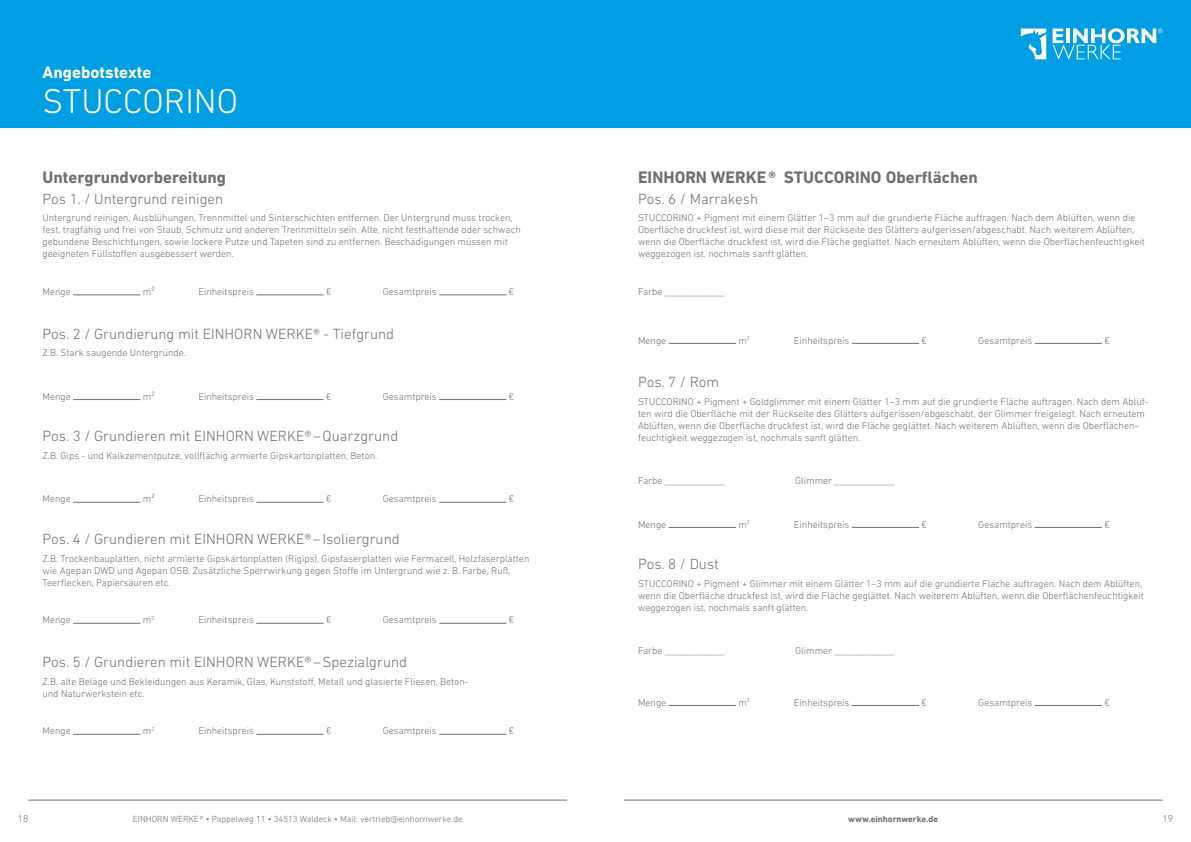
<style>
.page{position:relative;width:1191px;height:842px;background:#fff}
.page>*{position:absolute;margin:0;border:0;box-sizing:border-box;transform-origin:0 0}
.t1{font:300 35px "DIN Next LT Pro";color:#fff}
.t2{font:700 17px "DIN Next LT Pro";color:#6f6f6e}
.t3{font:700 17px "DIN Next LT Pro";color:#fff}
.t4{font:300 15px "DIN Next LT Pro";color:#6f6f6e}
.t5{font:300 10px/12px "DIN Next LT Pro";color:#6f6f6e}
.t6{font:300 9px "DIN Next LT Pro";color:#6f6f6e}
.t7{font:700 9px "DIN Next LT Pro";color:#6f6f6e}
</style>
<div class="page">
<hr style="left:624px;top:800px;width:538px;height:1px;background:#6f6f6e">
<hr style="left:28px;top:800px;width:539px;height:1px;background:#6f6f6e">
<div style="left:0;top:0;width:604px;height:128px;background:#009ee3"></div>
<hr style="left:73px;top:295px;width:67px;height:1px;background:#6f6f6e">
<hr style="left:256px;top:295px;width:67px;height:1px;background:#6f6f6e">
<hr style="left:439px;top:295px;width:67px;height:1px;background:#6f6f6e">
<hr style="left:73px;top:399px;width:67px;height:1px;background:#6f6f6e">
<hr style="left:256px;top:399px;width:67px;height:1px;background:#6f6f6e">
<hr style="left:439px;top:399px;width:67px;height:1px;background:#6f6f6e">
<hr style="left:73px;top:502px;width:67px;height:1px;background:#6f6f6e">
<hr style="left:256px;top:502px;width:67px;height:1px;background:#6f6f6e">
<hr style="left:439px;top:502px;width:67px;height:1px;background:#6f6f6e">
<hr style="left:73px;top:623px;width:67px;height:1px;background:#6f6f6e">
<hr style="left:256px;top:623px;width:67px;height:1px;background:#6f6f6e">
<hr style="left:439px;top:623px;width:67px;height:1px;background:#6f6f6e">
<hr style="left:73px;top:734px;width:67px;height:1px;background:#6f6f6e">
<hr style="left:256px;top:734px;width:67px;height:1px;background:#6f6f6e">
<hr style="left:439px;top:734px;width:67px;height:1px;background:#6f6f6e">
<div style="left:587px;top:0;width:604px;height:128px;background:#009ee3"></div>
<svg style="left:1020px;top:29px;width:26px;height:30px"></svg>
<svg style="left:1052px;top:28px;width:110px;height:31px"></svg>
<hr style="left:668px;top:343px;width:68px;height:1px;background:#6f6f6e">
<hr style="left:852px;top:343px;width:67px;height:1px;background:#6f6f6e">
<hr style="left:1034px;top:343px;width:68px;height:1px;background:#6f6f6e">
<hr style="left:668px;top:527px;width:68px;height:1px;background:#6f6f6e">
<hr style="left:852px;top:527px;width:67px;height:1px;background:#6f6f6e">
<hr style="left:1034px;top:527px;width:68px;height:1px;background:#6f6f6e">
<hr style="left:668px;top:705px;width:68px;height:1px;background:#6f6f6e">
<hr style="left:852px;top:705px;width:67px;height:1px;background:#6f6f6e">
<hr style="left:1034px;top:705px;width:68px;height:1px;background:#6f6f6e">
<h2 class="t3" style="left:43px;top:63px;width:110px">Angebotstexte</h2>
<h1 class="t1" style="left:43px;top:81px;width:197px">STUCCORINO</h1>
<h2 class="t2" style="left:43px;top:167px;width:185px">Untergrundvorbereitung</h2>
<h3 class="t4" style="left:43px;top:190px;width:182px">Pos 1. / Untergrund reinigen</h3>
<p class="t5" style="left:43px;top:212px;width:480px">Untergrund reinigen, Ausblühungen, Trennmittel und Sinterschichten entfernen. Der Untergrund muss trocken, fest, tragfähig und frei von Staub, Schmutz und anderen Trennmitteln sein. Alte, nicht festhaftende oder schwach gebundene Beschichtungen, sowie lockere Putze und Tapeten sind zu entfernen. Beschädigungen müssen mit geeigneten Füllstoffen ausgebessert werden.</p>
<p class="t5" style="left:43px;top:285px;width:30px">Menge</p>
<p class="t5" style="left:143px;top:285px;width:13px">m²</p>
<p class="t5" style="left:198px;top:285px;width:57px">Einheitspreis</p>
<p class="t5" style="left:326px;top:285px;width:7px">€</p>
<p class="t5" style="left:383px;top:285px;width:55px">Gesamtpreis</p>
<p class="t5" style="left:509px;top:285px;width:7px">€</p>
<h3 class="t4" style="left:43px;top:325px;width:353px">Pos. 2 / Grundierung mit EINHORN WERKE® - Tiefgrund</h3>
<p class="t5" style="left:43px;top:347px;width:145px">Z.B. Stark saugende Untergründe.</p>
<p class="t5" style="left:43px;top:390px;width:30px">Menge</p>
<p class="t5" style="left:143px;top:390px;width:13px">m²</p>
<p class="t5" style="left:198px;top:390px;width:57px">Einheitspreis</p>
<p class="t5" style="left:326px;top:390px;width:7px">€</p>
<p class="t5" style="left:383px;top:390px;width:55px">Gesamtpreis</p>
<p class="t5" style="left:509px;top:390px;width:7px">€</p>
<h3 class="t4" style="left:43px;top:428px;width:357px">Pos. 3 / Grundieren mit EINHORN WERKE®–Quarzgrund</h3>
<p class="t5" style="left:43px;top:450px;width:336px">Z.B. Gips - und Kalkzementputze, vollflächig armierte Gipskartonplatten, Beton.</p>
<p class="t5" style="left:43px;top:493px;width:30px">Menge</p>
<p class="t5" style="left:143px;top:493px;width:13px">m²</p>
<p class="t5" style="left:198px;top:493px;width:57px">Einheitspreis</p>
<p class="t5" style="left:326px;top:493px;width:7px">€</p>
<p class="t5" style="left:383px;top:493px;width:55px">Gesamtpreis</p>
<p class="t5" style="left:509px;top:493px;width:7px">€</p>
<h3 class="t4" style="left:43px;top:530px;width:359px">Pos. 4 / Grundieren mit EINHORN WERKE®–Isoliergrund</h3>
<p class="t5" style="left:43px;top:552px;width:488px">Z.B. Trockenbauplatten, nicht armierte Gipskartonplatten (Rigips), Gipsfaserplatten wie Fermacell, Holzfaserplatten wie Agepan DWD und Agepan OSB. Zusätzliche Sperrwirkung gegen Stoffe im Untergrund wie z. B. Farbe, Ruß,<br>Teerflecken, Papiersäuren etc.</p>
<p class="t5" style="left:43px;top:614px;width:30px">Menge</p>
<p class="t5" style="left:143px;top:614px;width:13px">m<sup>2</sup></p>
<p class="t5" style="left:198px;top:614px;width:57px">Einheitspreis</p>
<p class="t5" style="left:326px;top:614px;width:7px">€</p>
<p class="t5" style="left:383px;top:614px;width:55px">Gesamtpreis</p>
<p class="t5" style="left:509px;top:614px;width:7px">€</p>
<h3 class="t4" style="left:43px;top:653px;width:366px">Pos. 5 / Grundieren mit EINHORN WERKE®–Spezialgrund</h3>
<p class="t5" style="left:43px;top:675px;width:427px">Z.B. alte Beläge und Bekleidungen aus Keramik, Glas, Kunststoff, Metall und glasierte Fliesen, Beton&shy;und Naturwerkstein etc.</p>
<p class="t5" style="left:43px;top:725px;width:30px">Menge</p>
<p class="t5" style="left:143px;top:725px;width:13px">m<sup>2</sup></p>
<p class="t5" style="left:198px;top:725px;width:57px">Einheitspreis</p>
<p class="t5" style="left:326px;top:725px;width:7px">€</p>
<p class="t5" style="left:383px;top:725px;width:55px">Gesamtpreis</p>
<p class="t5" style="left:509px;top:725px;width:7px">€</p>
<h2 class="t2" style="left:638px;top:167px;width:341px">EINHORN WERKE® STUCCORINO Oberflächen</h2>
<h3 class="t4" style="left:638px;top:190px;width:122px">Pos. 6 / Marrakesh</h3>
<p class="t5" style="left:638px;top:212px;width:508px">STUCCORINO + Pigment mit einem Glätter 1–3 mm auf die grundierte Fläche auftragen. Nach dem Ablüften, wenn die Oberfläche druckfest ist, wird diese mit der Rückseite des Glätters aufgerissen/abgeschabt. Nach weiterem Ablüften, wenn die Oberfläche druckfest ist, wird die Fläche geglättet. Nach erneutem Ablüften, wenn die Oberflächenfeuchtigkeit weggezogen ist, nochmals sanft glätten.</p>
<p class="t5" style="left:638px;top:285px;width:88px">Farbe _____________</p>
<p class="t5" style="left:638px;top:334px;width:30px">Menge</p>
<p class="t5" style="left:738px;top:334px;width:13px">m<sup>2</sup></p>
<p class="t5" style="left:794px;top:334px;width:57px">Einheitspreis</p>
<p class="t5" style="left:921px;top:334px;width:7px">€</p>
<p class="t5" style="left:978px;top:334px;width:55px">Gesamtpreis</p>
<p class="t5" style="left:1104px;top:334px;width:7px">€</p>
<h3 class="t4" style="left:638px;top:373px;width:83px">Pos. 7 / Rom</h3>
<p class="t5" style="left:638px;top:395px;width:512px">STUCCORINO + Pigment + Goldglimmer mit einem Glätter 1–3 mm auf die grundierte Fläche auftragen. Nach dem Ablüf&shy;ten wird die Oberfläche mit der Rückseite des Glätters aufgerissen/abgeschabt, der Glimmer freigelegt. Nach erneutem Ablüften, wenn die Oberfläche druckfest ist, wird die Fläche geglättet. Nach weiterem Ablüften, wenn die Oberflächen&shy;feuchtigkeit weggezogen ist, nochmals sanft glätten.</p>
<p class="t5" style="left:638px;top:475px;width:88px">Farbe _____________</p>
<p class="t5" style="left:795px;top:475px;width:101px">Glimmer _____________</p>
<p class="t5" style="left:638px;top:518px;width:30px">Menge</p>
<p class="t5" style="left:738px;top:518px;width:13px">m<sup>2</sup></p>
<p class="t5" style="left:794px;top:518px;width:57px">Einheitspreis</p>
<p class="t5" style="left:921px;top:518px;width:7px">€</p>
<p class="t5" style="left:978px;top:518px;width:55px">Gesamtpreis</p>
<p class="t5" style="left:1104px;top:518px;width:7px">€</p>
<h3 class="t4" style="left:638px;top:555px;width:82px">Pos. 8 / Dust</h3>
<p class="t5" style="left:638px;top:577px;width:507px">STUCCORINO + Pigment + Glimmer mit einem Glätter 1–3 mm auf die grundierte Fläche auftragen. Nach dem Ablüften, wenn die Oberfläche druckfest ist, wird die Fläche geglättet. Nach weiterem Ablüften, wenn die Oberflächenfeuchtigkeit weggezogen ist, nochmals sanft glätten.</p>
<p class="t5" style="left:638px;top:645px;width:88px">Farbe _____________</p>
<p class="t5" style="left:795px;top:645px;width:101px">Glimmer _____________</p>
<p class="t5" style="left:638px;top:696px;width:30px">Menge</p>
<p class="t5" style="left:738px;top:696px;width:13px">m<sup>2</sup></p>
<p class="t5" style="left:794px;top:696px;width:57px">Einheitspreis</p>
<p class="t5" style="left:921px;top:696px;width:7px">€</p>
<p class="t5" style="left:978px;top:696px;width:55px">Gesamtpreis</p>
<p class="t5" style="left:1104px;top:696px;width:7px">€</p>
<p class="t5" style="left:18px;top:813px;width:12px">18</p>
<p class="t6" style="left:133px;top:813px;width:331px">EINHORN WERKE® • Pappelweg 11 • 34513 Waldeck • Mail: vertrieb@einhornwerke.de</p>
<p class="t7" style="left:848px;top:813px;width:91px">www.einhornwerke.de</p>
<p class="t5" style="left:1162px;top:813px;width:12px">19</p>
</div>
